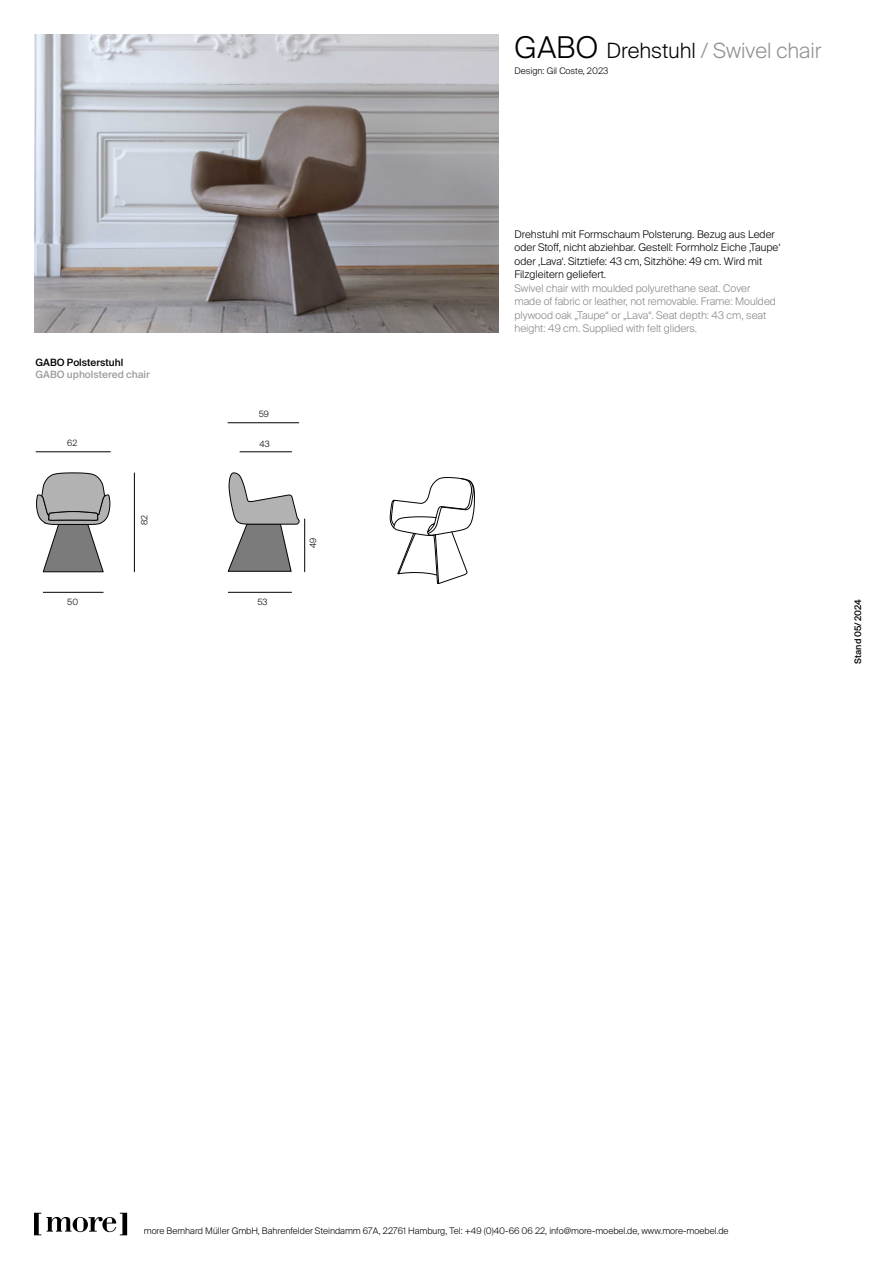
<style>
.page{position:relative;width:893px;height:1263px;background:#fff}
.page>*{position:absolute;margin:0;border:0;box-sizing:border-box;transform-origin:0 0}
.t1{font:300 21px "Suisse Intl";color:#929292}
.t2{font:300 10.5px/13.5px "Suisse Intl";color:#878787}
.t3{font:300 10.5px/13.5px "Suisse Intl";color:#000}
.t4{font:500 10.05px "Suisse Intl";color:#9d9d9c}
.t5{font:500 10.05px "Suisse Intl";color:#000}
.t6{font:300 9px "Suisse Intl";color:#000}
.t7{font:500 9px "Suisse Intl";color:#000}
.t8{font:300 8.7px "Suisse Intl";color:#000}
.s1{font-size:30px;color:#000}
.s2{color:#000}
</style>
<div class="page">
<svg style="left:34px;top:1213px;width:93px;height:22px"></svg>
<img style="left:34px;top:35px;width:465px;height:297px">
<hr style="left:228px;top:422px;width:71px;height:1px;background:#020203">
<hr style="left:240px;top:451px;width:52px;height:1px;background:#020203">
<hr style="left:228px;top:592px;width:64px;height:1px;background:#020203">
<svg style="left:36px;top:472px;width:74px;height:100px"></svg>
<hr style="left:134px;top:473px;width:1px;height:99px;background:#020203">
<hr style="left:36px;top:451px;width:74px;height:1px;background:#020203">
<hr style="left:304px;top:519px;width:1px;height:53px;background:#020203">
<hr style="left:43px;top:592px;width:60px;height:1px;background:#020203">
<svg style="left:390px;top:477px;width:85px;height:107px"></svg>
<svg style="left:228px;top:472px;width:71px;height:100px"></svg>
<p class="t5" style="left:36px;top:356px;width:89px">GABO Polsterstuhl</p>
<p class="t4" style="left:36px;top:369px;width:116px">GABO upholstered chair</p>
<p class="t8" style="left:67px;top:438px;width:12px">62</p>
<p class="t8" style="left:139px;top:525px;width:12px;rotate:-90deg">82</p>
<p class="t8" style="left:259px;top:409px;width:12px">59</p>
<p class="t8" style="left:259px;top:439px;width:12px">43</p>
<p class="t8" style="left:67px;top:597px;width:12px">50</p>
<p class="t8" style="left:257px;top:597px;width:12px">53</p>
<p class="t8" style="left:308px;top:548px;width:12px;rotate:-90deg">49</p>
<h1 class="t1" style="left:514px;top:38px;width:308px"><span class="s1">GABO</span> <span class="s2">Drehstuhl</span> / Swivel chair</h1>
<p class="t6" style="left:514px;top:66px;width:95px">Design: Gil Coste, 2023</p>
<p class="t3" style="left:514px;top:227px;width:268px">Drehstuhl mit Formschaum Polsterung. Bezug aus Leder oder Stoff, nicht abziehbar. Gestell: Formholz Eiche ,Taupe‘ oder ,Lava‘. Sitztiefe: 43 cm, Sitzhöhe: 49 cm. Wird mit Filzgleitern geliefert.</p>
<p class="t2" style="left:514px;top:281px;width:263px">Swivel chair with moulded polyurethane seat. Cover made of fabric or leather, not removable. Frame: Moulded plywood oak „Taupe“ or „Lava“. Seat depth: 43 cm, seat height: 49 cm. Supplied with felt gliders.</p>
<p class="t7" style="left:853px;top:664px;width:66px;rotate:-90deg">Stand 05/2024</p>
<p class="t6" style="left:144px;top:1226px;width:586px">more Bernhard Müller GmbH, Bahrenfelder Steindamm 67A, 22761 Hamburg, Tel: +49 (0)40-66 06 22, info@more-moebel.de, www.more-moebel.de</p>
</div>
